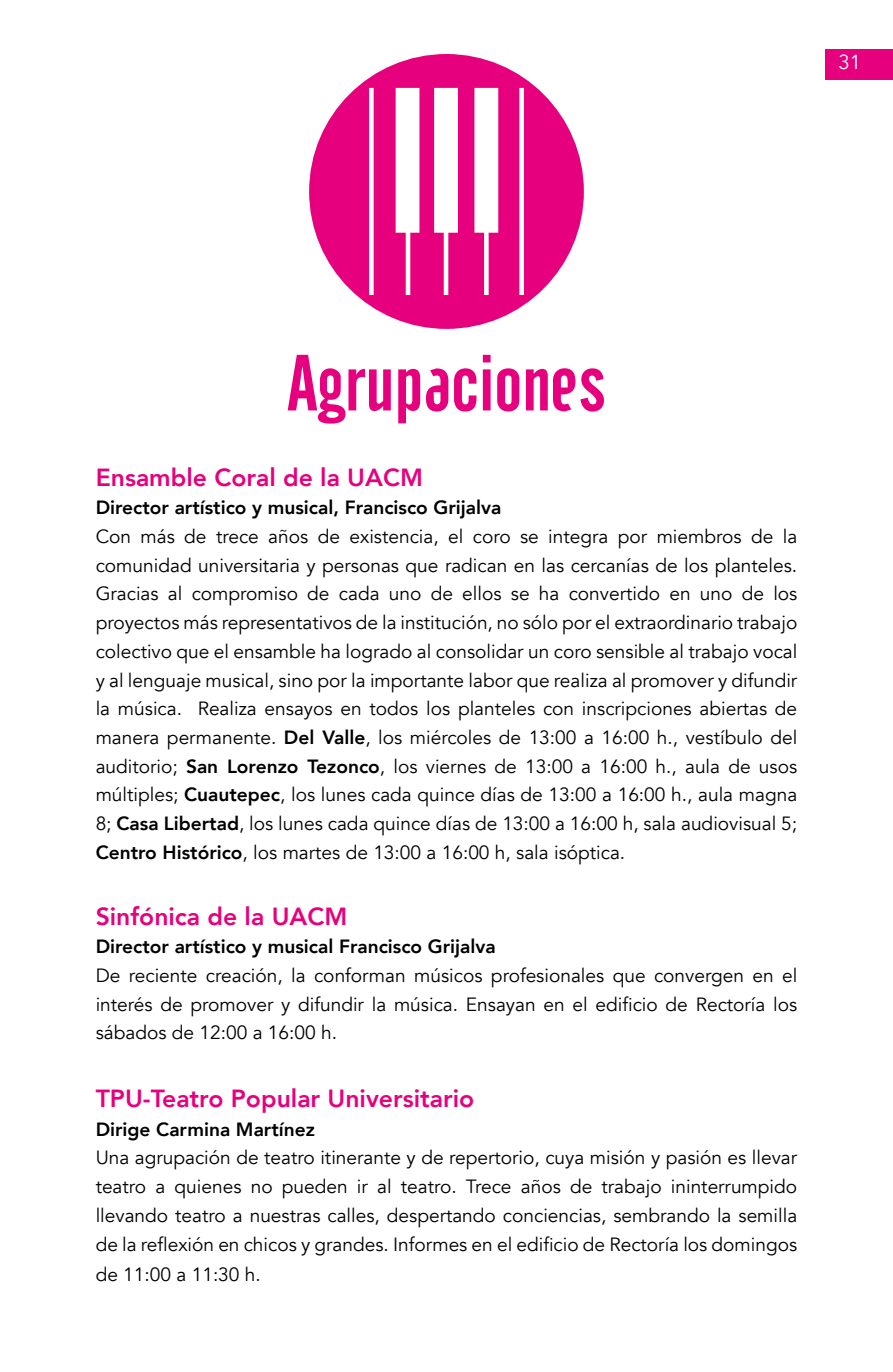
<style>
.page{position:relative;width:893px;height:1372px;background:#fff}
.page>*{position:absolute;margin:0;border:0;box-sizing:border-box;transform-origin:0 0}
.t1{font:78.75px "Cafeta";color:#e6007d}
.t2{font:800 24.75px "Avenir";color:#e6007d}
.t3{font:20.25px "Avenir";color:#fff}
.t4{font:19.12px/28.8px "Avenir";color:#000;text-align:justify}
.t5{font:800 19.12px "Avenir";color:#000}
.s1{font-weight:800}
</style>
<div class="page">
<div style="left:825px;top:49px;width:68px;height:31px;background:#e6007d"></div>
<svg style="left:309px;top:54px;width:275px;height:275px;fill:#e6007d"></svg>
<p class="t3" style="left:839px;top:50px;width:24px">31</p>
<h1 class="t1" style="left:287px;top:339px;width:320px">Agrupaciones</h1>
<p class="t2" style="left:96px;top:458px;width:329px">Ensamble Coral de la UACM</p>
<p class="t5" style="left:96px;top:493px;width:407px">Director artístico y musical, Francisco Grijalva</p>
<p class="t4" style="left:96px;top:522px;width:703px">Con más de trece años de existencia, el coro se integra por miembros de la comunidad universitaria y personas que radican en las cercanías de los planteles.<br>Gracias al compromiso de cada uno de ellos se ha convertido en uno de los proyectos más representativos de la institución, no sólo por el extraordinario trabajo colectivo que el ensamble ha logrado al consolidar un coro sensible al trabajo vocal y al lenguaje musical, sino por la importante labor que realiza al promover y difundir la música. Realiza ensayos en todos los planteles con inscripciones abiertas de manera permanente. <span class="s1">Del Valle</span>, los miércoles de 13:00 a 16:00 h., vestíbulo del auditorio; <span class="s1">San Lorenzo Tezonco</span>, los viernes de 13:00 a 16:00 h., aula de usos múltiples; <span class="s1">Cuautepec</span>, los lunes cada quince días de 13:00 a 16:00 h., aula magna 8; <span class="s1">Casa Libertad</span>, los lunes cada quince días de 13:00 a 16:00 h, sala audiovisual 5; <span class="s1">Centro Histórico</span>, los martes de 13:00 a 16:00 h, sala isóptica.</p>
<p class="t2" style="left:96px;top:896px;width:253px">Sinfónica de la UACM</p>
<p class="t5" style="left:96px;top:931px;width:401px">Director artístico y musical Francisco Grijalva</p>
<p class="t4" style="left:96px;top:961px;width:703px">De reciente creación, la conforman músicos profesionales que convergen en el interés de promover y difundir la música. Ensayan en el edificio de Rectoría los sábados de 12:00 a 16:00 h.</p>
<p class="t2" style="left:96px;top:1079px;width:380px">TPU-Teatro Popular Universitario</p>
<p class="t5" style="left:96px;top:1114px;width:221px">Dirige Carmina Martínez</p>
<p class="t4" style="left:96px;top:1143px;width:703px">Una agrupación de teatro itinerante y de repertorio, cuya misión y pasión es llevar teatro a quienes no pueden ir al teatro. Trece años de trabajo ininterrumpido llevando teatro a nuestras calles, despertando conciencias, sembrando la semilla de la reflexión en chicos y grandes. Informes en el edificio de Rectoría los domingos de 11:00 a 11:30 h.</p>
</div>
